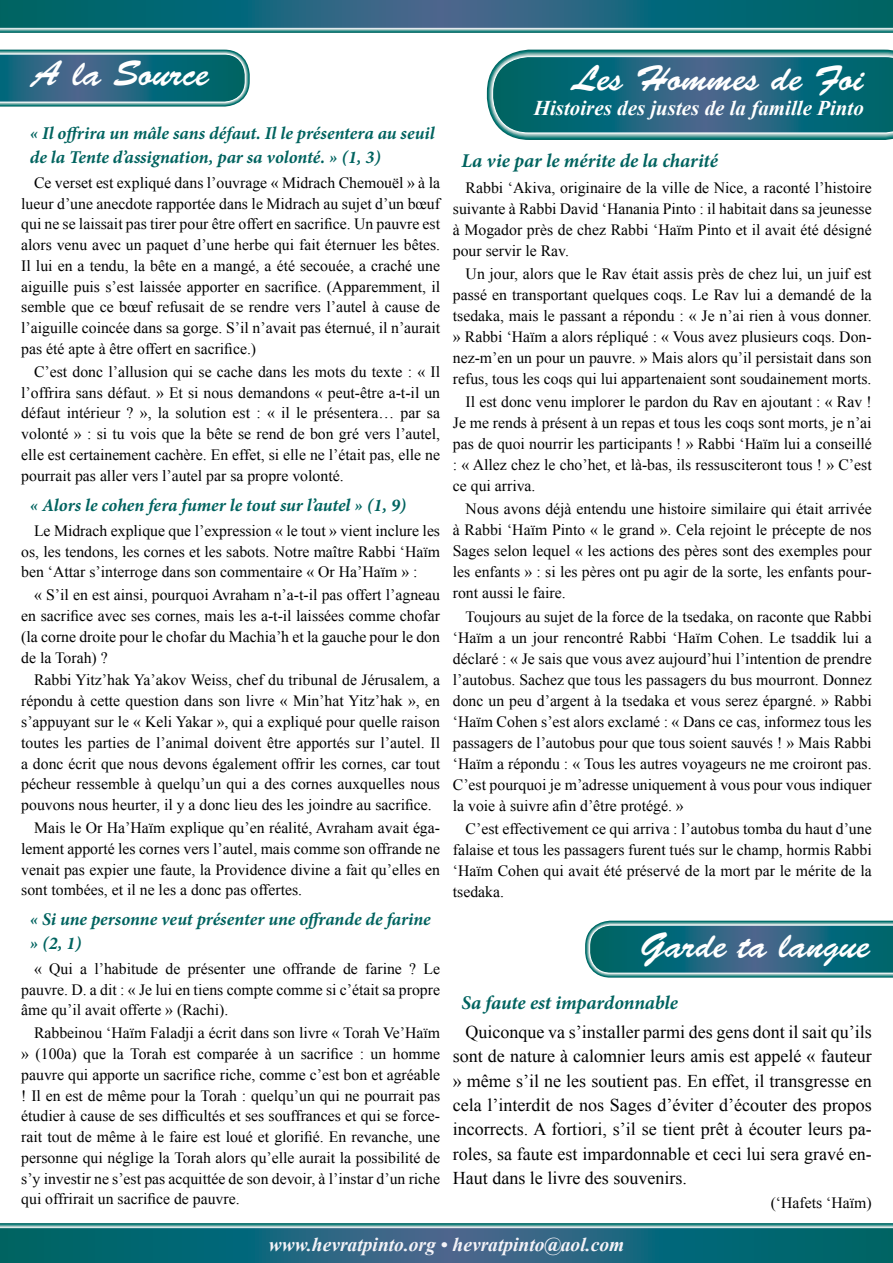
<style>
.page{position:relative;width:893px;height:1263px;background:#fff}
.page>*{position:absolute;margin:0;border:0;box-sizing:border-box;transform-origin:0 0}
.t1{font:36px "Brush Script Std";color:#fff}
.t2{font:italic 700 21px "Times New Roman";color:#fff}
.t3{font:italic 700 19.5px "Minion Pro";letter-spacing:-.005em;color:#00635f}
.t4{font:italic 700 19.5px "Times New Roman";color:#f4f3f8}
.t5{font:18px/24.3px "Times New Roman";color:#000;text-align:justify}
.t6{font:italic 700 18px/23.4px "Minion Pro";letter-spacing:-.005em;color:#00635f}
.t7{font:15.75px/20.7px "Times New Roman";color:#000;text-align:justify}
</style>
<div class="page">
<svg style="left:0;top:0;width:893px;height:33px;background:#247180"></svg>
<svg style="left:487px;top:50px;width:406px;height:90px;background:#2a7484"></svg>
<svg style="left:0;top:50px;width:250px;height:57px;background:#378"></svg>
<svg style="left:585px;top:921px;width:308px;height:57px;background:#2f7787"></svg>
<svg style="left:0;top:1223px;width:893px;height:40px;background:#226f7f"></svg>
<h1 class="t1" style="left:33px;top:53px;width:178px">A la Source</h1>
<h1 class="t1" style="left:572px;top:58px;width:293px">Les Hommes de Foi</h1>
<h2 class="t2" style="left:534px;top:94px;width:332px">Histoires des justes de la famille Pinto</h2>
<p class="t6" style="left:30px;top:121px;width:406px">« Il offrira un mâle sans défaut. Il le présentera au seuil de la Tente d’assignation, par sa volonté. » (1, 3)</p>
<p class="t7" style="left:21px;top:172px;width:420px;text-indent:13px">Ce verset est expliqué dans l’ouvrage « Midrach Chemouël » à la lueur d’une anecdote rapportée dans le Midrach au sujet d’un bœuf qui ne se laissait pas tirer pour être offert en sacrifice. Un pauvre est alors venu avec un paquet d’une herbe qui fait éternuer les bêtes.<br>Il lui en a tendu, la bête en a mangé, a été secouée, a craché une aiguille puis s’est laissée apporter en sacrifice. (Apparemment, il semble que ce bœuf refusait de se rendre vers l’autel à cause de l’aiguille coincée dans sa gorge. S’il n’avait pas éternué, il n’aurait pas été apte à être offert en sacrifice.)</p>
<p class="t7" style="left:21px;top:361px;width:420px;text-indent:13px">C’est donc l’allusion qui se cache dans les mots du texte : « Il l’offrira sans défaut. » Et si nous demandons « peut-être a-t-il un défaut intérieur ? », la solution est : « il le présentera… par sa volonté » : si tu vois que la bête se rend de bon gré vers l’autel, elle est certainement cachère. En effet, si elle ne l’était pas, elle ne pourrait pas aller vers l’autel par sa propre volonté.</p>
<p class="t6" style="left:30px;top:493px;width:378px">« Alors le cohen fera fumer le tout sur l’autel » (1, 9)</p>
<p class="t7" style="left:21px;top:520px;width:420px;text-indent:13px">Le Midrach explique que l’expression « le tout » vient inclure les os, les tendons, les cornes et les sabots. Notre maître Rabbi ‘Haïm ben ‘Attar s’interroge dans son commentaire « Or Ha’Haïm » :</p>
<p class="t7" style="left:21px;top:584px;width:420px;text-indent:13px">« S’il en est ainsi, pourquoi Avraham n’a-t-il pas offert l’agneau en sacrifice avec ses cornes, mais les a-t-il laissées comme chofar (la corne droite pour le chofar du Machia’h et la gauche pour le don de la Torah) ?</p>
<p class="t7" style="left:21px;top:669px;width:420px;text-indent:13px">Rabbi Yitz’hak Ya’akov Weiss, chef du tribunal de Jérusalem, a répondu à cette question dans son livre « Min’hat Yitz’hak », en s’appuyant sur le « Keli Yakar », qui a expliqué pour quelle raison toutes les parties de l’animal doivent être apportés sur l’autel. Il a donc écrit que nous devons également offrir les cornes, car tout pécheur ressemble à quelqu’un qui a des cornes auxquelles nous pouvons nous heurter, il y a donc lieu des les joindre au sacrifice.</p>
<p class="t7" style="left:21px;top:817px;width:420px;text-indent:13px">Mais le Or Ha’Haïm explique qu’en réalité, Avraham avait éga&shy;lement apporté les cornes vers l’autel, mais comme son offrande ne venait pas expier une faute, la Providence divine a fait qu’elles en sont tombées, et il ne les a donc pas offertes.</p>
<p class="t6" style="left:30px;top:907px;width:402px">« Si une personne veut présenter une offrande de farine » (2, 1)</p>
<p class="t7" style="left:21px;top:958px;width:420px;text-indent:13px">« Qui a l’habitude de présenter une offrande de farine ? Le pauvre. D. a dit : « Je lui en tiens compte comme si c’était sa propre âme qu’il avait offerte » (Rachi).</p>
<p class="t7" style="left:21px;top:1022px;width:420px;text-indent:13px">Rabbeinou ‘Haïm Faladji a écrit dans son livre « Torah Ve’Haïm » (100a) que la Torah est comparée à un sacrifice : un homme pauvre qui apporte un sacrifice riche, comme c’est bon et agréable ! Il en est de même pour la Torah : quelqu’un qui ne pourrait pas étudier à cause de ses difficultés et ses souffrances et qui se force&shy;rait tout de même à le faire est loué et glorifié. En revanche, une personne qui néglige la Torah alors qu’elle aurait la possibilité de s’y investir ne s’est pas acquittée de son devoir, à l’instar d’un riche qui offrirait un sacrifice de pauvre.</p>
<p class="t3" style="left:461px;top:147px;width:258px">La vie par le mérite de la charité</p>
<p class="t7" style="left:453px;top:177px;width:420px;text-indent:13px">Rabbi ‘Akiva, originaire de la ville de Nice, a raconté l’histoire suivante à Rabbi David ‘Hanania Pinto : il habitait dans sa jeunesse à Mogador près de chez Rabbi ‘Haïm Pinto et il avait été désigné pour servir le Rav.</p>
<p class="t7" style="left:453px;top:263px;width:420px;text-indent:13px">Un jour, alors que le Rav était assis près de chez lui, un juif est passé en transportant quelques coqs. Le Rav lui a demandé de la tsedaka, mais le passant a répondu : « Je n’ai rien à vous donner. » Rabbi ‘Haïm a alors répliqué : « Vous avez plusieurs coqs. Don&shy;nez-m’en un pour un pauvre. » Mais alors qu’il persistait dans son refus, tous les coqs qui lui appartenaient sont soudainement morts.</p>
<p class="t7" style="left:453px;top:391px;width:420px;text-indent:13px">Il est donc venu implorer le pardon du Rav en ajoutant : « Rav !<br>Je me rends à présent à un repas et tous les coqs sont morts, je n’ai pas de quoi nourrir les participants ! » Rabbi ‘Haïm lui a conseillé : « Allez chez le cho’het, et là-bas, ils ressusciteront tous ! » C’est ce qui arriva.</p>
<p class="t7" style="left:453px;top:498px;width:420px;text-indent:13px">Nous avons déjà entendu une histoire similaire qui était arrivée à Rabbi ‘Haïm Pinto « le grand ». Cela rejoint le précepte de nos Sages selon lequel « les actions des pères sont des exemples pour les enfants » : si les pères ont pu agir de la sorte, les enfants pour&shy;ront aussi le faire.</p>
<p class="t7" style="left:453px;top:606px;width:420px;text-indent:13px">Toujours au sujet de la force de la tsedaka, on raconte que Rabbi ‘Haïm a un jour rencontré Rabbi ‘Haïm Cohen. Le tsaddik lui a déclaré : « Je sais que vous avez aujourd’hui l’intention de prendre l’autobus. Sachez que tous les passagers du bus mourront. Donnez donc un peu d’argent à la tsedaka et vous serez épargné. » Rabbi ‘Haïm Cohen s’est alors exclamé : « Dans ce cas, informez tous les passagers de l’autobus pour que tous soient sauvés ! » Mais Rabbi ‘Haïm a répondu : « Tous les autres voyageurs ne me croiront pas.<br>C’est pourquoi je m’adresse uniquement à vous pour vous indiquer la voie à suivre afin d’être protégé. »</p>
<p class="t7" style="left:453px;top:818px;width:420px;text-indent:13px">C’est effectivement ce qui arriva : l’autobus tomba du haut d’une falaise et tous les passagers furent tués sur le champ, hormis Rabbi ‘Haïm Cohen qui avait été préservé de la mort par le mérite de la tsedaka.</p>
<h1 class="t1" style="left:641px;top:925px;width:231px">Garde ta langue</h1>
<p class="t3" style="left:461px;top:989px;width:218px">Sa faute est impardonnable</p>
<p class="t5" style="left:453px;top:1019px;width:420px;text-indent:13px">Quiconque va s’installer parmi des gens dont il sait qu’ils sont de nature à calomnier leurs amis est appelé « fauteur » même s’il ne les soutient pas. En effet, il transgresse en cela l’interdit de nos Sages d’éviter d’écouter des propos incorrects. A fortiori, s’il se tient prêt à écouter leurs pa&shy;roles, sa faute est impardonnable et ceci lui sera gravé en-Haut dans le livre des souvenirs.</p>
<p class="t7" style="left:771px;top:1192px;width:103px">(‘Hafets ‘Haïm)</p>
<p class="t4" style="left:269px;top:1231px;width:357px">www.hevratpinto.org • hevratpinto@aol.com</p>
</div>
